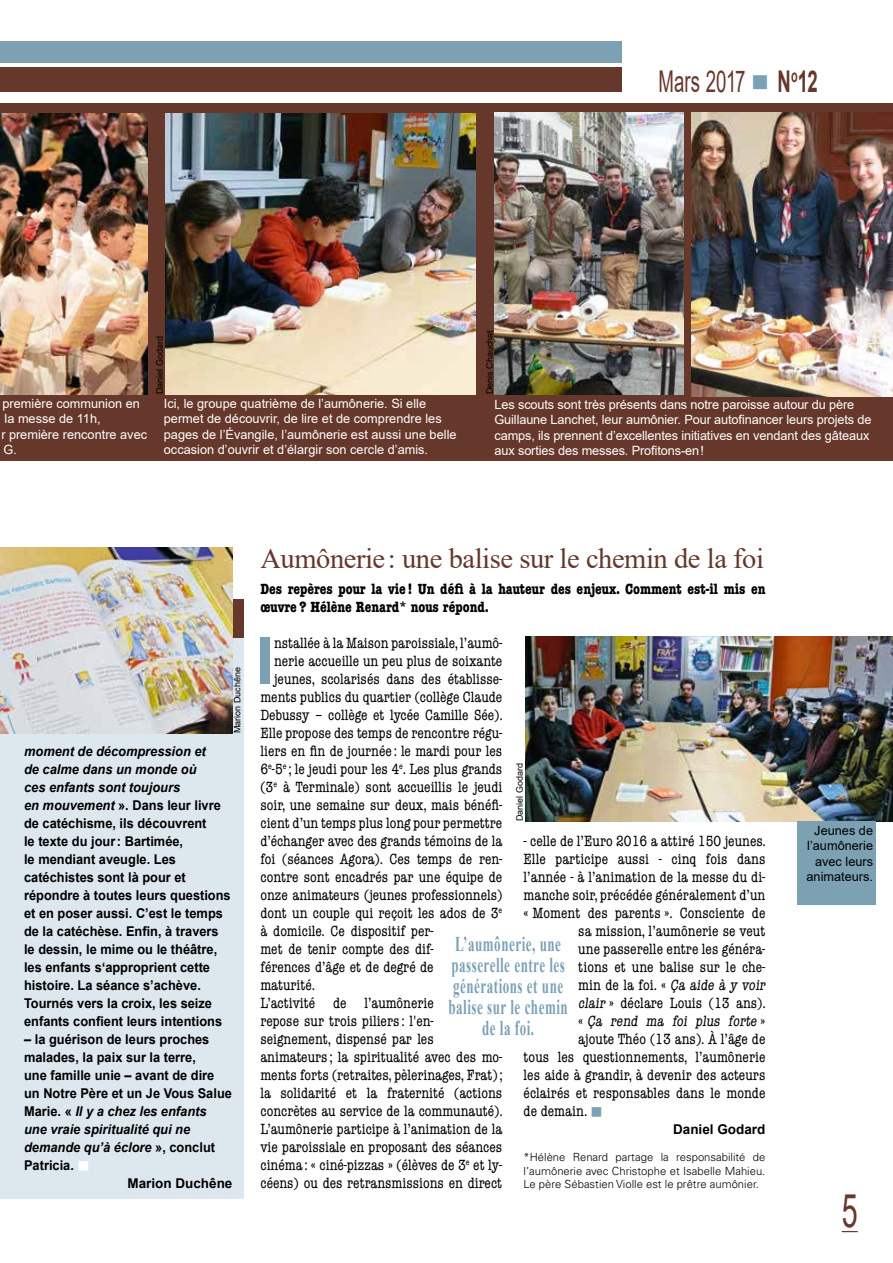
<style>
.page{position:relative;width:893px;height:1263px;background:#fff}
.page>*{position:absolute;margin:0;border:0;box-sizing:border-box;transform-origin:0 0}
.t1{font:700 65.25px "Arial";color:#7ba1b3}
.t2{font:46.35px "Arial";color:#66372b;scale:.62 1}
.t3{font:30px "Arial";color:#66372b;scale:.62 1}
.t4{font:28.5px "Times New Roman";letter-spacing:-.015em;color:#66372b}
.t5{font:700 21px/21px "Times New Roman";letter-spacing:.04em;color:#7ba1b3;text-align:center;scale:.62 1}
.t6{font:condensed 15px "American Typewriter";color:#000}
.t7{font:700 condensed 15px/18px "American Typewriter";color:#000}
.t8{font:700 13.5px/18px "Arial";color:#000;scale:.95 1}
.t9{font:italic 700 13.5px "Arial";color:#000;scale:.95 1}
.t10{font:700 13.5px "Arial";color:#000}
.t11{font:12.75px/15.3px "Arial";letter-spacing:-.005em;color:#fff}
.t12{font:12.75px/15.3px "Arial";color:#000;text-align:right}
.t13{font:300 11.25px/13.5px "Univers";color:#000;text-align:justify}
.t14{font:9px "Arial";color:#000}
.s1{color:#7ba1b3}
.s2{font-weight:700}
.s3{font-style:italic}
.s4{font-style:normal}
.s5{color:#fff}
</style>
<div class="page">
<div style="left:0;top:68px;width:622px;height:24px;background:#66372b"></div>
<div style="left:0;top:42px;width:622px;height:21px;background:#7ba1b3"></div>
<svg style="left:842px;top:1231px;width:16px;height:1px"></svg>
<div style="left:0;top:103px;width:893px;height:358px;background:#66372b"></div>
<img style="left:0;top:114px;width:148px;height:280px">
<img style="left:165px;top:114px;width:310px;height:280px">
<img style="left:494px;top:113px;width:190px;height:281px">
<img style="left:691px;top:113px;width:202px;height:284px">
<img style="left:525px;top:636px;width:368px;height:185px">
<div style="left:0;top:632px;width:243px;height:567px;background:#dde8ee"></div>
<div style="left:0;top:600px;width:243px;height:38px;background:#66372b"></div>
<img style="left:0;top:548px;width:232px;height:185px">
<div style="left:797px;top:821px;width:78px;height:84px;background:#7ba1b3"></div>
<p class="t14" style="left:153px;top:394px;width:60px;rotate:-90deg">Daniel Godard</p>
<p class="t14" style="left:483px;top:394px;width:66px;rotate:-90deg">Denis Chauchat</p>
<h3 class="t3" style="left:658px;top:61px;width:259px">Mars 2017 <span class="s1">■</span> <span class="s2">N</span><sup>o</sup><span class="s2">12</span></h3>
<p class="t11" style="left:1px;top:396px;width:147px">première communion en la messe de 11h,<br>r première rencontre avec<br>G.</p>
<p class="t11" style="left:164px;top:396px;width:294px">Ici, le groupe quatrième de l’aumônerie. Si elle permet de découvrir, de lire et de comprendre les pages de l’Évangile, l’aumônerie est aussi une belle occasion d’ouvrir et d’élargir son cercle d’amis.</p>
<p class="t11" style="left:494px;top:397px;width:379px">Les scouts sont très présents dans notre paroisse autour du père Guillaune Lanchet, leur aumônier. Pour autofinancer leurs projets de camps, ils prennent d’excellentes initiatives en vendant des gâteaux aux sorties des messes. Profitons-en!</p>
<p class="t14" style="left:231px;top:733px;width:68px;rotate:-90deg">Marion Duchêne</p>
<p class="t8" style="left:24px;top:742px;width:219px"><span class="s3">moment de décompression et<br>de calme dans un monde où<br>ces enfants sont toujours<br>en mouvement</span> ». Dans leur livre de catéchisme, ils découvrent<br>le texte du jour: Bartimée,<br>le mendiant aveugle. Les catéchistes sont là pour et répondre à toutes leurs questions et en poser aussi. C’est le temps de la catéchèse. Enfin, à travers le dessin, le mime ou le théâtre, les enfants s‘approprient cette histoire. La séance s’achève.<br>Tournés vers la croix, les seize enfants confient leurs intentions</p>
<p class="t8" style="left:24px;top:1030px;width:197px">– la guérison de leurs proches</p>
<p class="t8" style="left:24px;top:1048px;width:182px">malades, la paix sur la terre,</p>
<p class="t8" style="left:24px;top:1066px;width:202px">une famille unie – avant de dire</p>
<p class="t8" style="left:24px;top:1084px;width:220px">un Notre Père et un Je Vous Salue</p>
<p class="t9" style="left:24px;top:1102px;width:194px"><span class="s4">Marie. «</span> Il y a chez les enfants</p>
<p class="t9" style="left:24px;top:1120px;width:176px">une vraie spiritualité qui ne</p>
<p class="t9" style="left:24px;top:1138px;width:203px">demande qu’à éclore <span class="s4">», conclut</span></p>
<p class="t8" style="left:24px;top:1156px;width:71px">Patricia. <span class="s5">■</span></p>
<p class="t10" style="left:127px;top:1174px;width:107px">Marion Duchêne</p>
<h3 class="t4" style="left:260px;top:538px;width:505px">Aumônerie: une balise sur le chemin de la foi</h3>
<p class="t7" style="left:260px;top:580px;width:506px">Des repères pour la vie ! Un défi à la hauteur des enjeux. Comment est-il mis en œuvre? Hélène Renard* nous répond.</p>
<h1 class="t1" style="left:256px;top:615px;width:20px">I</h1>
<p class="t6" style="left:274px;top:635px;width:230px">nstallée à la Maison paroissiale, l’aumô-</p>
<p class="t6" style="left:274px;top:653px;width:230px">nerie accueille un peu plus de soixante</p>
<p class="t6" style="left:274px;top:671px;width:230px">jeunes, scolarisés dans des établisse-</p>
<p class="t6" style="left:260px;top:689px;width:243px">ments publics du quartier (collège Claude</p>
<p class="t6" style="left:260px;top:707px;width:244px">Debussy – collège et lycée Camille Sée).</p>
<p class="t6" style="left:260px;top:725px;width:243px">Elle propose des temps de rencontre régu-</p>
<p class="t6" style="left:260px;top:743px;width:243px">liers en fin de journée : le mardi pour les</p>
<p class="t6" style="left:260px;top:761px;width:243px">6<sup>e</sup>-5<sup>e</sup> ; le jeudi pour les 4<sup>e</sup>. Les plus grands</p>
<p class="t6" style="left:260px;top:779px;width:243px">(3<sup>e</sup> à Terminale) sont accueillis le jeudi</p>
<p class="t6" style="left:260px;top:797px;width:243px">soir, une semaine sur deux, mais bénéfi-</p>
<p class="t6" style="left:260px;top:815px;width:243px">cient d’un temps plus long pour permettre</p>
<p class="t6" style="left:260px;top:833px;width:243px">d’échanger avec des grands témoins de la</p>
<p class="t6" style="left:260px;top:851px;width:243px">foi (séances Agora). Ces temps de ren-</p>
<p class="t6" style="left:260px;top:869px;width:243px">contre sont encadrés par une équipe de</p>
<p class="t6" style="left:260px;top:887px;width:243px">onze animateurs (jeunes professionnels)</p>
<p class="t6" style="left:260px;top:905px;width:243px">dont un couple qui reçoit les ados de 3<sup>e</sup></p>
<p class="t6" style="left:260px;top:923px;width:175px">à domicile. Ce dispositif per-</p>
<p class="t6" style="left:260px;top:941px;width:175px">met de tenir compte des dif-</p>
<p class="t6" style="left:260px;top:959px;width:175px">férences d’âge et de degré de</p>
<p class="t6" style="left:260px;top:977px;width:56px">maturité.</p>
<p class="t6" style="left:260px;top:995px;width:175px">L’activité de l’aumônerie</p>
<p class="t6" style="left:260px;top:1013px;width:175px">repose sur trois piliers : l'en-</p>
<p class="t6" style="left:260px;top:1031px;width:175px">seignement, dispensé par les</p>
<p class="t6" style="left:260px;top:1049px;width:243px">animateurs ; la spiritualité avec des mo-</p>
<p class="t6" style="left:260px;top:1067px;width:244px">ments forts (retraites, pèlerinages, Frat);</p>
<p class="t6" style="left:260px;top:1085px;width:243px">la solidarité et la fraternité (actions</p>
<p class="t6" style="left:260px;top:1103px;width:244px">concrètes au service de la communauté).</p>
<p class="t6" style="left:260px;top:1121px;width:243px">L’aumônerie participe à l’animation de la</p>
<p class="t6" style="left:260px;top:1139px;width:243px">vie paroissiale en proposant des séances</p>
<p class="t6" style="left:260px;top:1157px;width:243px">cinéma : « ciné-pizzas » (élèves de 3<sup>e</sup> et ly-</p>
<p class="t6" style="left:260px;top:1175px;width:243px">céens) ou des retransmissions en direct</p>
<p class="t14" style="left:513px;top:821px;width:60px;rotate:-90deg">Daniel Godard</p>
<p class="t6" style="left:524px;top:833px;width:244px">- celle de l’Euro 2016 a attiré 150 jeunes.</p>
<p class="t6" style="left:524px;top:851px;width:243px">Elle participe aussi - cinq fois dans</p>
<p class="t6" style="left:524px;top:869px;width:243px">l’année - à l’animation de la messe du di-</p>
<p class="t6" style="left:524px;top:887px;width:243px">manche soir, précédée généralement d’un</p>
<p class="t6" style="left:524px;top:905px;width:243px">« Moment des parents ». Consciente de</p>
<p class="t6" style="left:578px;top:923px;width:189px">sa mission, l’aumônerie se veut</p>
<p class="t6" style="left:578px;top:941px;width:189px">une passerelle entre les généra-</p>
<p class="t6" style="left:578px;top:959px;width:189px">tions et une balise sur le che-</p>
<p class="t6" style="left:578px;top:977px;width:191px">min de la foi. « Ça aide à y voir</p>
<p class="t6" style="left:578px;top:995px;width:189px">clair» déclare Louis (13 ans).</p>
<p class="t6" style="left:578px;top:1013px;width:189px">« Ça rend ma foi plus forte »</p>
<p class="t6" style="left:578px;top:1031px;width:189px">ajoute Théo (13 ans). À l’âge de</p>
<p class="t6" style="left:524px;top:1049px;width:243px">tous les questionnements, l’aumônerie</p>
<p class="t6" style="left:524px;top:1067px;width:243px">les aide à grandir, à devenir des acteurs</p>
<p class="t6" style="left:524px;top:1085px;width:243px">éclairés et responsables dans le monde</p>
<p class="t6" style="left:524px;top:1103px;width:81px">de demain. <span class="s1">■</span></p>
<p class="t10" style="left:673px;top:1120px;width:94px">Daniel Godard</p>
<p class="t13" style="left:524px;top:1150px;width:243px">*Hélène Renard partage la responsabilité de l’aumônerie avec Christophe et Isabelle Mahieu.<br>Le père Sébastien Violle est le prêtre aumônier.</p>
<h3 class="t5" style="left:448px;top:932px;width:194px">L’aumônerie, une passerelle entre les générations et une balise sur le chemin de la foi.</h3>
<p class="t12" style="left:806px;top:823px;width:68px">Jeunes de l’aumônerie avec leurs animateurs.</p>
<h2 class="t2" style="left:842px;top:1178px;width:27px">5</h2>
</div>
